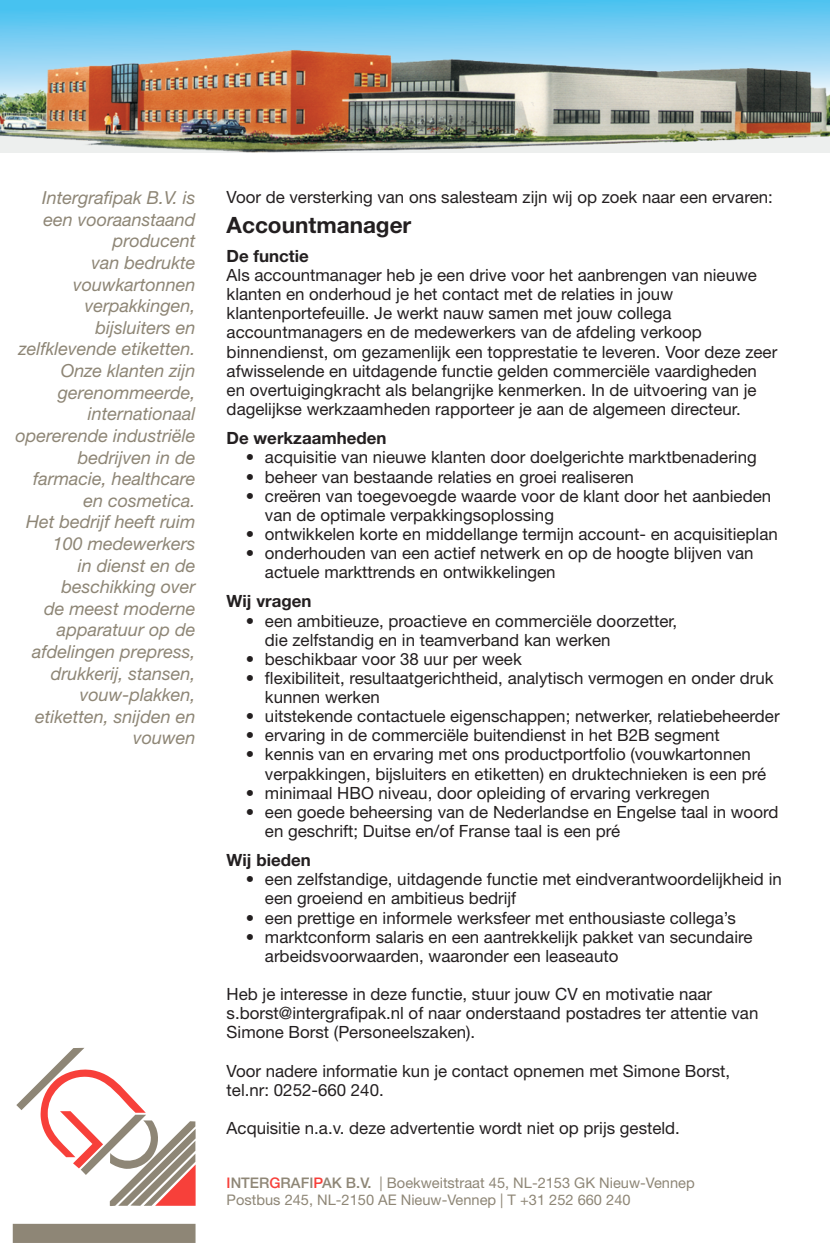
<style>
.page{position:relative;width:830px;height:1244px;background:#fff}
.page>*{position:absolute;margin:0;border:0;box-sizing:border-box;transform-origin:0 0}
.Functie{font:700 22.5px "Helvetica Neue LT Std";color:#231f20}
.Cursief_8pt{font:italic 18px/21.6px "Helvetica Neue LT Std";color:#8e8676;text-align:right}
.Broodtekst{font:16.88px/19.1px "Helvetica Neue LT Std";color:#231f20}
.Kop_2{font:700 16.88px "Helvetica Neue LT Std";color:#231f20}
.t1{font:14.62px "Helvetica Neue LT Std";color:#8e8676}
.s1{font-weight:500;color:#f7403a}
.s2{font-weight:500}
</style>
<div class="page">
<div style="left:14px;top:1225px;width:180px;height:17px;background:#8e8676"></div>
<div style="left:13px;top:1224px;width:182px;height:19px;border:2px solid #8e8676"></div>
<img style="left:0;top:0;width:829px;height:153px">
<svg style="left:16px;top:1048px;width:179px;height:158px"></svg>
<p class="Cursief_8pt" style="left:42px;top:187px;width:155px">Intergrafipak B.V. is een vooraanstaand producent<br>van bedrukte vouwkartonnen</p>
<p class="Cursief_8pt" style="left:19px;top:295px;width:178px">verpakkingen, bijsluiters en zelfklevende etiketten.</p>
<p class="Cursief_8pt" style="left:15px;top:360px;width:181px">Onze klanten zijn gerenommeerde, internationaal opererende industriële bedrijven in de farmacie, healthcare en cosmetica.<br>Het bedrijf heeft ruim<br>100 medewerkers<br>in dienst en de beschikking over<br>de meest moderne apparatuur op de afdelingen prepress, drukkerij, stansen, vouw-plakken, etiketten, snijden en vouwen</p>
<p class="Broodtekst" style="left:226px;top:188px;width:547px">Voor de versterking van ons salesteam zijn wij op zoek naar een ervaren:</p>
<p class="Functie" style="left:226px;top:211px;width:186px">Accountmanager</p>
<p class="Kop_2" style="left:226px;top:245px;width:84px">De functie</p>
<p class="Broodtekst" style="left:226px;top:265px;width:552px">Als accountmanager heb je een drive voor het aanbrengen van nieuwe klanten en onderhoud je het contact met de relaties in jouw klantenportefeuille. Je werkt nauw samen met jouw collega accountmanagers en de medewerkers van de afdeling verkoop binnendienst, om gezamenlijk een topprestatie te leveren. Voor deze zeer afwisselende en uitdagende functie gelden commerciële vaardigheden en overtuigingkracht als belangrijke kenmerken. In de uitvoering van je dagelijkse werkzaamheden rapporteer je aan de algemeen directeur.</p>
<p class="Kop_2" style="left:226px;top:428px;width:161px">De werkzaamheden</p>
<p class="Broodtekst" style="left:246px;top:447px;width:512px">• acquisitie van nieuwe klanten door doelgerichte marktbenadering</p>
<p class="Broodtekst" style="left:246px;top:467px;width:389px">• beheer van bestaande relaties en groei realiseren</p>
<p class="Broodtekst" style="left:265px;top:486px;width:507px;text-indent:-19px">• creëren van toegevoegde waarde voor de klant door het aanbieden van de optimale verpakkingsoplossing</p>
<p class="Broodtekst" style="left:246px;top:524px;width:533px">• ontwikkelen korte en middellange termijn account- en acquisitieplan</p>
<p class="Broodtekst" style="left:265px;top:543px;width:490px;text-indent:-19px">• onderhouden van een actief netwerk en op de hoogte blijven van actuele markttrends en ontwikkelingen</p>
<p class="Kop_2" style="left:226px;top:591px;width:86px">Wij vragen</p>
<p class="Broodtekst" style="left:265px;top:611px;width:413px;text-indent:-19px">• een ambitieuze, proactieve en commerciële doorzetter, die zelfstandig en in teamverband kan werken</p>
<p class="Broodtekst" style="left:246px;top:649px;width:277px">• beschikbaar voor 38 uur per week</p>
<p class="Broodtekst" style="left:265px;top:668px;width:510px;text-indent:-19px">• flexibiliteit, resultaatgerichtheid, analytisch vermogen en onder druk kunnen werken</p>
<p class="Broodtekst" style="left:246px;top:706px;width:535px">• uitstekende contactuele eigenschappen; netwerker, relatiebeheerder</p>
<p class="Broodtekst" style="left:246px;top:725px;width:475px">• ervaring in de commerciële buitendienst in het B2B segment</p>
<p class="Broodtekst" style="left:265px;top:744px;width:502px;text-indent:-19px">• kennis van en ervaring met ons productportfolio (vouwkartonnen verpakkingen, bijsluiters en etiketten) en druktechnieken is een pré</p>
<p class="Broodtekst" style="left:246px;top:783px;width:465px">• minimaal HBO niveau, door opleiding of ervaring verkregen</p>
<p class="Broodtekst" style="left:265px;top:802px;width:514px;text-indent:-19px">• een goede beheersing van de Nederlandse en Engelse taal in woord en geschrift; Duitse en/of Franse taal is een pré</p>
<p class="Kop_2" style="left:226px;top:850px;width:86px">Wij bieden</p>
<p class="Broodtekst" style="left:265px;top:869px;width:518px;text-indent:-19px">• een zelfstandige, uitdagende functie met eindverantwoordelijkheid in een groeiend en ambitieus bedrijf</p>
<p class="Broodtekst" style="left:246px;top:908px;width:491px">• een prettige en informele werksfeer met enthousiaste collega’s</p>
<p class="Broodtekst" style="left:265px;top:927px;width:489px;text-indent:-19px">• marktconform salaris en een aantrekkelijk pakket van secundaire arbeidsvoorwaarden, waaronder een leaseauto</p>
<p class="Broodtekst" style="left:226px;top:984px;width:487px">Heb je interesse in deze functie, stuur jouw CV en motivatie naar</p>
<p class="Broodtekst" style="left:226px;top:1003px;width:533px">s.borst@intergrafipak.nl of naar onderstaand postadres ter attentie van<br>Simone Borst (Personeelszaken).</p>
<p class="Broodtekst" style="left:226px;top:1061px;width:504px">Voor nadere informatie kun je contact opnemen met Simone Borst,</p>
<p class="Broodtekst" style="left:226px;top:1080px;width:158px">tel.nr: 0252-660 240.</p>
<p class="Broodtekst" style="left:226px;top:1118px;width:454px">Acquisitie n.a.v. deze advertentie wordt niet op prijs gesteld.</p>
<p class="t1" style="left:226px;top:1174px;width:469px"><span class="s1">I</span><span class="s2">NTER</span><span class="s1">G</span><span class="s2">RAFI</span><span class="s1">P</span><span class="s2">AK B.V.</span> | Boekweitstraat 45, NL-2153 GK Nieuw-Vennep</p>
<p class="t1" style="left:226px;top:1191px;width:405px">Postbus 245, NL-2150 AE Nieuw-Vennep | T +31 252 660 240</p>
</div>
